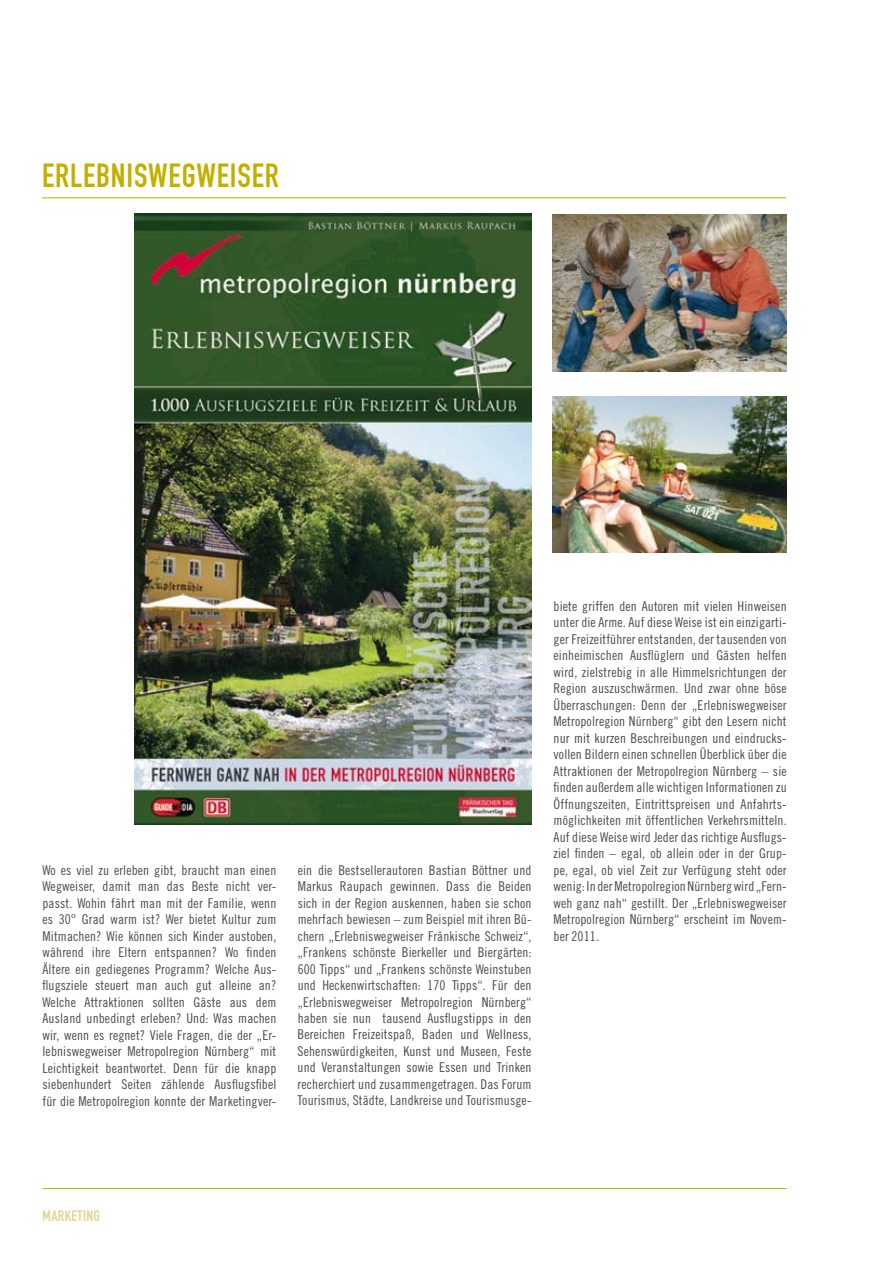
<style>
.page{position:relative;width:893px;height:1263px;background:#fff}
.page>*{position:absolute;margin:0;border:0;box-sizing:border-box;transform-origin:0 0}
.t1{font:33px "DIN Engschrift LT";letter-spacing:.025em;color:#c2b000}
.t2{font:15px "DIN Engschrift LT";letter-spacing:.025em;color:#e0d58e}
.t3{font:13.5px/16.5px "Trade Gothic LT Cond Eighteen";letter-spacing:.01em;color:#4b4b4d;text-align:justify}
</style>
<div class="page">
<img style="left:553px;top:214px;width:234px;height:157px">
<img style="left:553px;top:396px;width:234px;height:157px">
<img style="left:134px;top:213px;width:397px;height:611px">
<hr style="left:43px;top:1188px;width:744px;height:1px;background:#c2b000">
<hr style="left:42px;top:197px;width:744px;height:1px;background:#c2b000">
<h1 class="t1" style="left:42px;top:156px;width:238px">ERLEBNISWEGWEISER</h1>
<p class="t3" style="left:43px;top:861px;width:235px">Wo es viel zu erleben gibt, braucht man einen Wegweiser, damit man das Beste nicht ver&shy;passt. Wohin fährt man mit der Familie, wenn es 30° Grad warm ist? Wer bietet Kultur zum Mitmachen? Wie können sich Kinder austoben, während ihre Eltern entspannen? Wo finden Ältere ein gediegenes Programm? Welche Aus&shy;flugsziele steuert man auch gut alleine an?<br>Welche Attraktionen sollten Gäste aus dem Ausland unbedingt erleben? Und: Was machen wir, wenn es regnet? Viele Fragen, die der „Er&shy;lebniswegweiser Metropolregion Nürnberg“ mit Leichtigkeit beantwortet. Denn für die knapp siebenhundert Seiten zählende Ausflugsfibel für die Metropolregion konnte der Marketingver-</p>
<p class="t3" style="left:298px;top:861px;width:235px">ein die Bestsellerautoren Bastian Böttner und Markus Raupach gewinnen. Dass die Beiden sich in der Region auskennen, haben sie schon mehrfach bewiesen – zum Beispiel mit ihren Bü&shy;chern „Erlebniswegweiser Fränkische Schweiz“, „Frankens schönste Bierkeller und Biergärten:<br>600 Tipps“ und „Frankens schönste Weinstuben und Heckenwirtschaften: 170 Tipps“. Für den „Erlebniswegweiser Metropolregion Nürnberg“ haben sie nun tausend Ausflugstipps in den Bereichen Freizeitspaß, Baden und Wellness, Sehenswürdigkeiten, Kunst und Museen, Feste und Veranstaltungen sowie Essen und Trinken recherchiert und zusammengetragen. Das Forum Tourismus, Städte, Landkreise und Tourismusge-</p>
<p class="t3" style="left:554px;top:597px;width:235px">biete griffen den Autoren mit vielen Hinweisen unter die Arme. Auf diese Weise ist ein einzigarti&shy;ger Freizeitführer entstanden, der tausenden von einheimischen Ausflüglern und Gästen helfen wird, zielstrebig in alle Himmelsrichtungen der Region auszuschwärmen. Und zwar ohne böse Überraschungen: Denn der „Erlebniswegweiser Metropolregion Nürnberg“ gibt den Lesern nicht nur mit kurzen Beschreibungen und eindrucks&shy;vollen Bildern einen schnellen Überblick über die Attraktionen der Metropolregion Nürnberg – sie finden außerdem alle wichtigen Informationen zu Öffnungszeiten, Eintrittspreisen und Anfahrts&shy;möglichkeiten mit öffentlichen Verkehrsmitteln.<br>Auf diese Weise wird Jeder das richtige Ausflugs&shy;ziel finden – egal, ob allein oder in der Grup&shy;pe, egal, ob viel Zeit zur Verfügung steht oder wenig: In der Metropolregion Nürnberg wird „Fern&shy;weh ganz nah“ gestillt. Der „Erlebniswegweiser Metropolregion Nürnberg“ erscheint im Novem&shy;ber 2011.</p>
<p class="t2" style="left:43px;top:1207px;width:52px">MARKETING</p>
</div>
